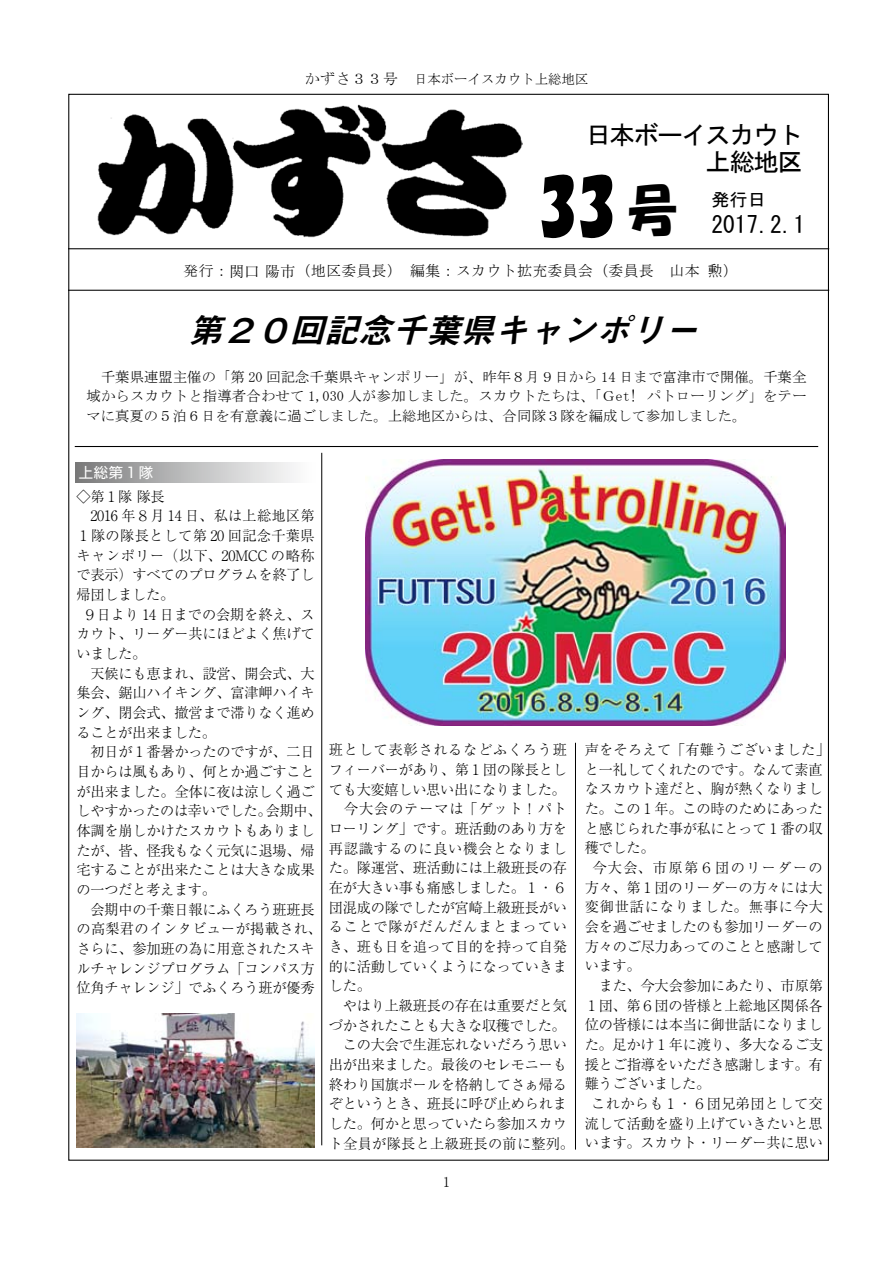
<style>
.page{position:relative;width:893px;height:1263px;background:#fff}
.page>*{position:absolute;margin:0;border:0;box-sizing:border-box;transform-origin:0 0}
.t1{font:71.25px "HGS Soei Kakupoptai";color:#000;scale:.85 1}
.t2{font:italic 34.05px "Midashi Go Pro MB31";color:#000}
.t3{font:25.5px/26.5px "MS Gothic";letter-spacing:-.06em;color:#000;text-align:right}
.t4{font:23.4px "MS Gothic";color:#000}
.t5{font:18px "MS Gothic";color:#000}
.t6{font:14.85px "MS Mincho";letter-spacing:.025em;color:#000}
.t7{font:300 14.4px/19.6px "Ryumin Pro";letter-spacing:-.015em;color:#000}
.t8{font:14.4px/19.6px "MS Mincho";color:#000;text-align:justify}
.t9{font:300 14.4px "Ryumin Pro";letter-spacing:.02em;color:#000}
.t10{font:300 14.4px "Ryumin Pro";letter-spacing:.04em;color:#000}
.t11{font:300 14.4px "Ryumin Pro";letter-spacing:.025em;color:#000}
.t12{font:300 14.4px "Ryumin Pro";letter-spacing:.055em;color:#000}
.t13{font:300 14.4px "Ryumin Pro";letter-spacing:.095em;color:#000}
.t14{font:14.4px "Shin Go Pro";letter-spacing:.05em;color:#fff}
.t15{font:13.8px "MS Mincho";color:#000}
.s1{font-size:14.85px}
.s2{font-size:55.35px}
.s3{font-family:"Ryumin Pro";font-weight:300}
</style>
<div class="page">
<hr style="left:68px;top:248px;width:761px;height:1px;background:#000">
<hr style="left:68px;top:290px;width:761px;height:1px;background:#000">
<hr style="left:321px;top:453px;width:1px;height:692px;background:#000">
<hr style="left:575px;top:743px;width:1px;height:406px;background:#000">
<hr style="left:75px;top:446px;width:743px;height:1px;background:#000">
<img style="left:97px;top:104px;width:425px;height:133px">
<img style="left:77px;top:1013px;width:238px;height:134px">
<img style="left:366px;top:459px;width:419px;height:266px">
<div style="left:75px;top:462px;width:241px;height:20px;background:linear-gradient(to right,#7c7c7d,#fff)"></div>
<p class="t15" style="left:305px;top:72px;width:285px"><span class="s1">かずさ３３号　</span>日本ボーイスカウト上総地区</p>
<h3 class="t3" style="left:586px;top:122px;width:219px">日本ボーイスカウト上総地区</h3>
<p class="t5" style="left:711px;top:191px;width:56px">発行日</p>
<h3 class="t4" style="left:711px;top:213px;width:95px">2017.2.1</h3>
<h1 class="t1" style="left:538px;top:170px;width:166px">33 <span class="s2">号</span></h1>
<p class="t6" style="left:184px;top:264px;width:556px">発行：<span class="s3">関口 陽市</span>（地区委員長）　編集：スカウト拡充委員会（委員長　山本 勲）</p>
<h2 class="t2" style="left:188px;top:303px;width:524px">第２０回記念千葉県キャンポリー</h2>
<p class="t8" style="left:86px;top:367px;width:722px">　千葉県連盟主催の「第 20 回記念千葉県キャンポリー」が、昨年８月９日から 14 日まで富津市で開催。千葉全域からスカウトと指導者合わせて 1,030 人が参加しました。スカウトたちは、「Ｇet! パトローリング」をテーマに真夏の５泊６日を有意義に過ごしました。上総地区からは、合同隊３隊を編成して参加しました。</p>
<p class="t14" style="left:79px;top:461px;width:76px">上総第１隊</p>
<p class="t7" style="left:77px;top:485px;width:90px">◇第１隊 隊長</p>
<p class="t9" style="left:77px;top:505px;width:240px">　2016 年８月 14 日、私は上総地区第</p>
<p class="t11" style="left:77px;top:524px;width:240px">１隊の隊長として第 20 回記念千葉県</p>
<p class="t10" style="left:77px;top:544px;width:240px">キャンポリー（以下、20MCC の略称</p>
<p class="t7" style="left:77px;top:564px;width:240px">で表示）すべてのプログラムを終了し</p>
<p class="t7" style="left:77px;top:584px;width:99px">帰団しました。</p>
<p class="t7" style="left:83px;top:603px;width:233px">９日より 14 日までの会期を終え、ス</p>
<p class="t7" style="left:77px;top:623px;width:240px">カウト、リーダー共にほどよく焦げて</p>
<p class="t7" style="left:77px;top:643px;width:71px">いました。</p>
<p class="t7" style="left:77px;top:662px;width:240px">　天候にも恵まれ、設営、開会式、大</p>
<p class="t7" style="left:77px;top:682px;width:240px">集会、鋸山ハイキング、富津岬ハイキ</p>
<p class="t7" style="left:77px;top:702px;width:240px">ング、閉会式、撤営まで滞りなく進め</p>
<p class="t7" style="left:77px;top:721px;width:141px">ることが出来ました。</p>
<p class="t7" style="left:77px;top:741px;width:240px">　初日が１番暑かったのですが、二日</p>
<p class="t7" style="left:77px;top:760px;width:240px">目からは風もあり、何とか過ごすこと</p>
<p class="t7" style="left:77px;top:780px;width:240px">が出来ました。全体に夜は涼しく過ご</p>
<p class="t7" style="left:77px;top:800px;width:247px">しやすかったのは幸いでした。会期中、</p>
<p class="t7" style="left:77px;top:819px;width:240px">体調を崩しかけたスカウトもありまし</p>
<p class="t7" style="left:77px;top:839px;width:240px">たが、皆、怪我もなく元気に退場、帰</p>
<p class="t7" style="left:77px;top:859px;width:240px">宅することが出来たことは大きな成果</p>
<p class="t7" style="left:77px;top:878px;width:141px">の一つだと考えます。</p>
<p class="t7" style="left:77px;top:898px;width:240px">　会期中の千葉日報にふくろう班班長</p>
<p class="t9" style="left:77px;top:917px;width:247px">の高梨君のインタビューが掲載され、</p>
<p class="t7" style="left:77px;top:937px;width:240px">さらに、参加班の為に用意されたスキ</p>
<p class="t7" style="left:77px;top:957px;width:240px">ルチャレンジプログラム「コンパス方</p>
<p class="t7" style="left:77px;top:977px;width:240px">位角チャレンジ」でふくろう班が優秀</p>
<p class="t7" style="left:329px;top:739px;width:247px">班として表彰されるなどふくろう班フィーバーがあり、第１団の隊長としても大変嬉しい思い出になりました。　今大会のテーマは「ゲット！パトローリング」です。班活動のあり方を再認識するのに良い機会となりました。隊運営、班活動には上級班長の存在が大きい事も痛感しました。１・６団混成の隊でしたが宮崎上級班長がいることで隊がだんだんまとまっていき、班も日を追って目的を持って自発的に活動していくようになっていきました。<br>　やはり上級班長の存在は重要だと気づかされたことも大きな収穫でした。　この大会で生涯忘れないだろう思い出が出来ました。最後のセレモニーも終わり国旗ポールを格納してさぁ帰るぞというとき、班長に呼び止められました。何かと思っていたら参加スカウト全員が隊長と上級班長の前に整列。</p>
<p class="t9" style="left:585px;top:738px;width:247px">声をそろえて「有難うございました」</p>
<p class="t7" style="left:585px;top:758px;width:240px">と一礼してくれたのです。なんて素直</p>
<p class="t7" style="left:585px;top:778px;width:240px">なスカウト達だと、胸が熱くなりまし</p>
<p class="t7" style="left:585px;top:798px;width:240px">た。この１年。この時のためにあった</p>
<p class="t7" style="left:585px;top:817px;width:240px">と感じられた事が私にとって１番の収</p>
<p class="t7" style="left:585px;top:837px;width:71px">穫でした。</p>
<p class="t13" style="left:592px;top:856px;width:232px">今大会、市原第６団のリーダーの</p>
<p class="t7" style="left:585px;top:876px;width:240px">方々、第１団のリーダーの方々には大</p>
<p class="t12" style="left:585px;top:896px;width:240px">変御世話になりました。無事に今大</p>
<p class="t7" style="left:585px;top:916px;width:240px">会を過ごせましたのも参加リーダーの</p>
<p class="t7" style="left:585px;top:935px;width:240px">方々のご尽力あってのことと感謝して</p>
<p class="t7" style="left:585px;top:955px;width:57px">います。</p>
<p class="t7" style="left:585px;top:975px;width:240px">　また、今大会参加にあたり、市原第</p>
<p class="t7" style="left:585px;top:994px;width:240px">１団、第６団の皆様と上総地区関係各</p>
<p class="t7" style="left:585px;top:1014px;width:240px">位の皆様には本当に御世話になりまし</p>
<p class="t7" style="left:585px;top:1034px;width:240px">た。足かけ１年に渡り、多大なるご支</p>
<p class="t7" style="left:585px;top:1053px;width:240px">援とご指導をいただき感謝します。有</p>
<p class="t7" style="left:585px;top:1073px;width:127px">難うございました。</p>
<p class="t9" style="left:591px;top:1092px;width:233px">これからも１・６団兄弟団として交</p>
<p class="t7" style="left:585px;top:1112px;width:240px">流して活動を盛り上げていきたいと思</p>
<p class="t7" style="left:585px;top:1132px;width:240px">います。スカウト・リーダー共に思い</p>
<p class="t6" style="left:443px;top:1174px;width:9px">1</p>
</div>
